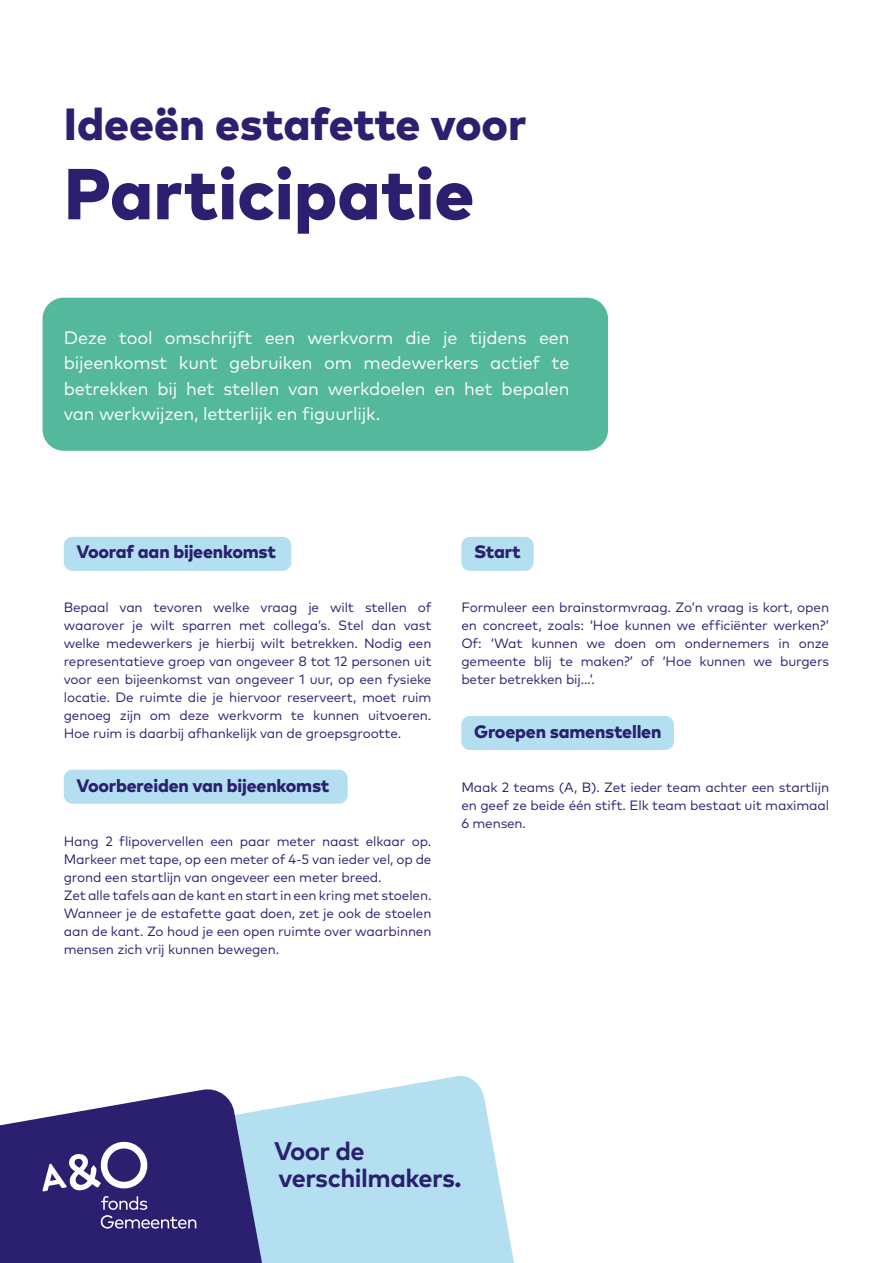
<style>
.page{position:relative;width:893px;height:1263px;background:#fff}
.page>*{position:absolute;margin:0;border:0;box-sizing:border-box;transform-origin:0 0}
.t1{font:800 72px "Mark Pro";color:#2a206f}
.t2{font:800 45px "Mark Pro";letter-spacing:-.005em;color:#2a206f}
.t3{font:700 25.5px "Mark Pro";letter-spacing:-.02em;color:#2a206f}
.t4{font:18px/25.5px "Mark Pro";letter-spacing:-.01em;color:#fff;text-align:justify}
.Kopje{font:800 18px "Mark Pro";letter-spacing:-.01em;color:#2a206f}
.A_O_broodtekst{font:13.5px/18px "Mark Pro";letter-spacing:-.01em;color:#2a206f;text-align:justify}
</style>
<div class="page">
<div style="left:43px;top:298px;width:565px;height:153px;background:#53b89c;border-radius:21px"></div>
<div style="left:64px;top:537px;width:227px;height:34px;background:#b3dff1;border-radius:9px"></div>
<div style="left:461px;top:537px;width:73px;height:34px;background:#b3dff1;border-radius:9px"></div>
<div style="left:461px;top:716px;width:213px;height:34px;background:#b3dff1;border-radius:9px"></div>
<div style="left:64px;top:770px;width:284px;height:34px;background:#b3dff1;border-radius:9px"></div>
<svg style="left:269px;top:1076px;width:245px;height:187px;background:#bde3f2"></svg>
<svg style="left:0;top:1089px;width:269px;height:174px;background:#55518f"></svg>
<svg style="left:42px;top:1140px;width:154px;height:88px;background:#4c4486"></svg>
<p class="t2" style="left:64px;top:89px;width:464px">Ideeën estafette voor</p>
<p class="t1" style="left:64px;top:139px;width:412px">Participatie</p>
<p class="t4" style="left:64px;top:323px;width:507px">Deze tool omschrijft een werkvorm die je tijdens een bijeenkomst kunt gebruiken om medewerkers actief te betrekken bij het stellen van werkdoelen en het bepalen van werkwijzen, letterlijk en figuurlijk.</p>
<p class="Kopje" style="left:77px;top:538px;width:201px">Vooraf aan bijeenkomst</p>
<p class="A_O_broodtekst" style="left:64px;top:597px;width:369px">Bepaal van tevoren welke vraag je wilt stellen of waarover je wilt sparren met collega’s. Stel dan vast welke medewerkers je hierbij wilt betrekken. Nodig een representatieve groep van ongeveer 8 tot 12 personen uit voor een bijeenkomst van ongeveer 1 uur, op een fysieke locatie. De ruimte die je hiervoor reserveert, moet ruim genoeg zijn om deze werkvorm te kunnen uitvoeren.<br>Hoe ruim is daarbij afhankelijk van de groepsgrootte.</p>
<p class="Kopje" style="left:77px;top:772px;width:255px">Voorbereiden van bijeenkomst</p>
<p class="A_O_broodtekst" style="left:64px;top:831px;width:369px">Hang 2 flipovervellen een paar meter naast elkaar op.<br>Markeer met tape, op een meter of 4-5 van ieder vel, op de grond een startlijn van ongeveer een meter breed.</p>
<p class="A_O_broodtekst" style="left:64px;top:885px;width:369px">Zet alle tafels aan de kant en start in een kring met stoelen.<br>Wanneer je de estafette gaat doen, zet je ook de stoelen aan de kant. Zo houd je een open ruimte over waarbinnen mensen zich vrij kunnen bewegen.</p>
<p class="Kopje" style="left:474px;top:538px;width:48px">Start</p>
<p class="A_O_broodtekst" style="left:461px;top:597px;width:369px">Formuleer een brainstormvraag. Zo’n vraag is kort, open en concreet, zoals: ‘Hoe kunnen we efficiënter werken?’ Of: ‘Wat kunnen we doen om ondernemers in onze gemeente blij te maken?’ of ‘Hoe kunnen we burgers beter betrekken bij…’.</p>
<p class="Kopje" style="left:474px;top:718px;width:189px">Groepen samenstellen</p>
<p class="A_O_broodtekst" style="left:461px;top:777px;width:369px">Maak 2 teams (A, B). Zet ieder team achter een startlijn en geef ze beide één stift. Elk team bestaat uit maximaal 6 mensen.</p>
<p class="t3" style="left:274px;top:1131px;width:92px">Voor de</p>
<p class="t3" style="left:279px;top:1158px;width:184px">verschilmakers.</p>
</div>
